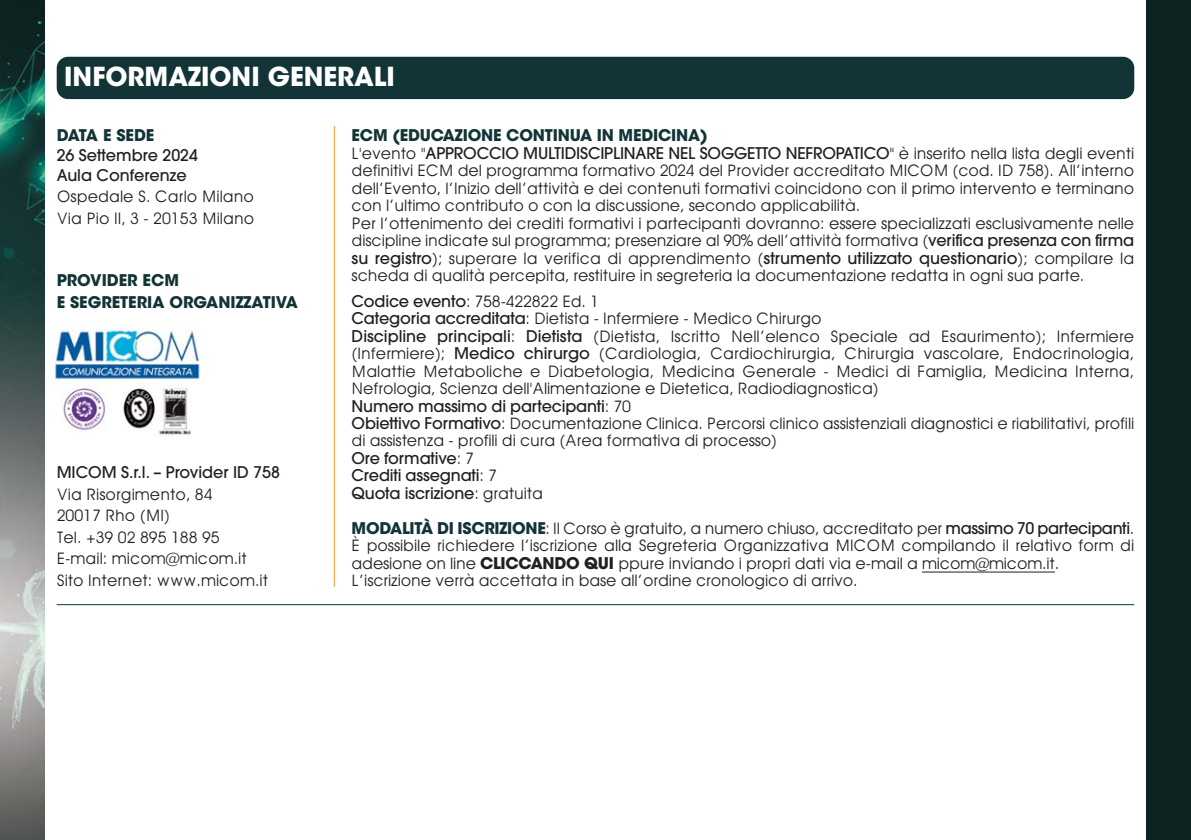
<style>
.page{position:relative;width:1191px;height:840px;background:#fff}
.page>*{position:absolute;margin:0;border:0;box-sizing:border-box;transform-origin:0 0}
.t1{font:700 26px "ITC Avant Garde Std";color:#fff}
.t2{font:16px/17.4px "Avant Garde";letter-spacing:-.01em;color:#231f20}
.t3{font:700 16px/21.4px "ITC Avant Garde Std";letter-spacing:-.01em;color:#133436}
.t4{font:500 16px/19.6px "Avant Garde";color:#231f20}
.s1{font-weight:500}
.s2{font-family:"ITC Avant Garde Std";font-weight:700;color:#133436}
.s3{font-family:"ITC Avant Garde Std";font-weight:700}
</style>
<div class="page">
<img style="left:0;top:0;width:1191px;height:839px">
<div style="left:45px;top:0;width:1100px;height:839px;background:#fff"></div>
<hr style="left:922px;top:571px;width:133px;height:1px;background:#231f20">
<img style="left:45px;top:322px;width:155px;height:113px">
<hr style="left:334px;top:126px;width:1px;height:460px;background:#f7931d">
<hr style="left:57px;top:603px;width:1077px;height:1px;background:#133436">
<div style="left:57px;top:57px;width:1077px;height:42px;background:#133436;border-radius:11px"></div>
<h1 class="t1" style="left:64px;top:67px;width:332px">INFORMAZIONI GENERALI</h1>
<p class="t3" style="left:57px;top:126px;width:99px">DATA E SEDE</p>
<p class="t4" style="left:57px;top:147px;width:143px">26 Settembre 2024<br>Aula Conferenze</p>
<p class="t2" style="left:57px;top:187px;width:199px;line-height:21.4px">Ospedale S. Carlo Milano<br>Via Pio II, 3 - 20153 Milano</p>
<p class="t3" style="left:57px;top:271px;width:243px">PROVIDER ECM<br>E SEGRETERIA ORGANIZZATIVA</p>
<p class="t4" style="left:57px;top:463px;width:225px">MICOM S.r.l. – Provider ID 758</p>
<p class="t2" style="left:57px;top:484px;width:213px;line-height:21.4px">Via Risorgimento, 84<br>20017 Rho (MI)<br>Tel. +39 02 895 188 95<br>E-mail: micom@micom.it<br>Sito Internet: www.micom.it</p>
<p class="t3" style="left:351px;top:126px;width:358px">ECM (EDUCAZIONE CONTINUA IN MEDICINA)</p>
<p class="t2" style="left:351px;top:145px;width:784px">L'evento "<span class="s1">APPROCCIO MULTIDISCIPLINARE NEL SOGGETTO NEFROPATICO</span>" è inserito nella lista degli eventi definitivi ECM del programma formativo 2024 del Provider accreditato MICOM (cod. ID 758). All’interno dell’Evento, l’Inizio dell’attività e dei contenuti formativi coincidono con il primo intervento e terminano con l’ultimo contributo o con la discussione, secondo applicabilità.<br>Per l’ottenimento dei crediti formativi i partecipanti dovranno: essere specializzati esclusivamente nelle discipline indicate sul programma; presenziare al 90% dell’attività formativa (<span class="s1">verifica presenza con firma su registro</span>); superare la verifica di apprendimento (<span class="s1">strumento utilizzato questionario</span>); compilare la scheda di qualità percepita, restituire in segreteria la documentazione redatta in ogni sua parte.</p>
<p class="t2" style="left:351px;top:293px;width:784px"><span class="s1">Codice evento</span>: 758-422822 Ed. 1<br><span class="s1">Categoria accreditata</span>: Dietista - Infermiere - Medico Chirurgo<br><span class="s1">Discipline principali</span>: <span class="s1">Dietista</span> (Dietista, Iscritto Nell’elenco Speciale ad Esaurimento); Infermiere (Infermiere); <span class="s1">Medico chirurgo</span> (Cardiologia, Cardiochirurgia, Chirurgia vascolare, Endocrinologia, Malattie Metaboliche e Diabetologia, Medicina Generale - Medici di Famiglia, Medicina Interna, Nefrologia, Scienza dell'Alimentazione e Dietetica, Radiodiagnostica)<br><span class="s1">Numero massimo di partecipanti</span>: 70<br><span class="s1">Obiettivo Formativo</span>: Documentazione Clinica. Percorsi clinico assistenziali diagnostici e riabilitativi, profili di assistenza - profili di cura (Area formativa di processo)<br><span class="s1">Ore formative</span>: 7<br><span class="s1">Crediti assegnati</span>: 7<br><span class="s1">Quota iscrizione</span>: gratuita</p>
<p class="t2" style="left:351px;top:520px;width:784px"><span class="s2">MODALITÀ DI ISCRIZIONE</span>: Il Corso è gratuito, a numero chiuso, accreditato per <span class="s1">massimo 70 partecipanti</span>.<br>È possibile richiedere l’iscrizione alla Segreteria Organizzativa MICOM compilando il relativo form di adesione on line <span class="s3">CLICCANDO QUI</span> ppure inviando i propri dati via e-mail a micom@micom.it.<br>L’iscrizione verrà accettata in base all’ordine cronologico di arrivo.</p>
</div>
